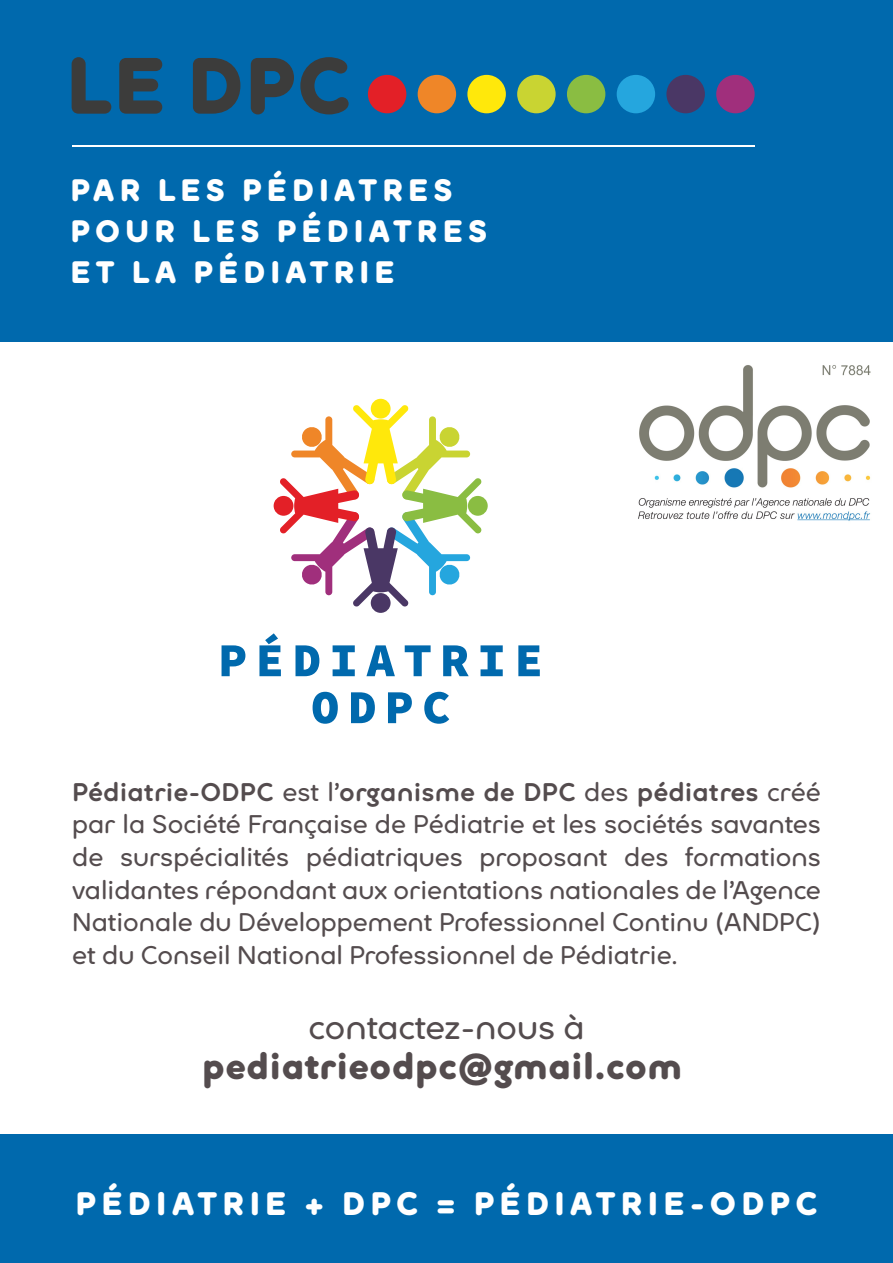
<style>
.page{position:relative;width:893px;height:1263px;background:#fff}
.page>*{position:absolute;margin:0;border:0;box-sizing:border-box;transform-origin:0 0}
.t1{font:900 79.65px "Ultima Pro";color:#3c3c3b}
.t2{font:900 36.15px "Ultima Pro";color:#544c4e}
.t3{font:33.45px "Ultima Pro";color:#544c4e}
.t4{font:900 32.55px "Ultima Pro";letter-spacing:.14em;color:#fff}
.t5{font:900 31.05px/41.1px "Ultima Pro";letter-spacing:.14em;color:#fff}
.t6{font:25.5px/32.7px "Ultima Pro";color:#544c4e;text-align:justify}
.s1{font-weight:700}
</style>
<div class="page">
<img style="left:585px;top:341px;width:308px;height:180px">
<div style="left:0;top:0;width:893px;height:341px;background:#0069ad"></div>
<div style="left:368px;top:75px;width:38px;height:38px;background:#e32027;border-radius:50%"></div>
<div style="left:418px;top:75px;width:38px;height:38px;background:#ef8628;border-radius:50%"></div>
<div style="left:467px;top:75px;width:39px;height:38px;background:#ffe80b;border-radius:50%"></div>
<div style="left:517px;top:75px;width:39px;height:38px;background:#c9d432;border-radius:50%"></div>
<div style="left:567px;top:75px;width:38px;height:38px;background:#8abd42;border-radius:50%"></div>
<div style="left:617px;top:75px;width:38px;height:38px;background:#25a6de;border-radius:50%"></div>
<div style="left:666px;top:75px;width:39px;height:38px;background:#4a3765;border-radius:50%"></div>
<div style="left:716px;top:75px;width:39px;height:38px;background:#a02f7c;border-radius:50%"></div>
<hr style="left:72px;top:146px;width:683px;height:1px;background:#fff">
<div style="left:0;top:1134px;width:893px;height:129px;background:#0069ad"></div>
<svg style="left:222px;top:645px;width:23px;height:31px"></svg>
<svg style="left:259px;top:633px;width:22px;height:43px"></svg>
<svg style="left:295px;top:645px;width:24px;height:31px"></svg>
<svg style="left:333px;top:645px;width:22px;height:31px"></svg>
<svg style="left:366px;top:645px;width:29px;height:31px"></svg>
<svg style="left:405px;top:645px;width:26px;height:31px"></svg>
<svg style="left:443px;top:645px;width:26px;height:31px"></svg>
<svg style="left:481px;top:645px;width:22px;height:31px"></svg>
<svg style="left:518px;top:645px;width:22px;height:31px"></svg>
<svg style="left:313px;top:692px;width:25px;height:32px"></svg>
<svg style="left:351px;top:692px;width:24px;height:31px"></svg>
<svg style="left:388px;top:692px;width:24px;height:31px"></svg>
<svg style="left:424px;top:692px;width:25px;height:32px"></svg>
<div style="left:371px;top:399px;width:20px;height:20px;background:#ffe80b;border-radius:50%"></div>
<svg style="left:468px;top:496px;width:20px;height:20px"></svg>
<div style="left:371px;top:593px;width:20px;height:20px;background:#4a3765;border-radius:50%"></div>
<div style="left:274px;top:496px;width:19px;height:20px;background:#e32027;border-radius:50%"></div>
<svg style="left:280px;top:405px;width:202px;height:202px"></svg>
<h1 class="t1" style="left:65px;top:33px;width:288px">LE DPC</h1>
<p class="t5" style="left:70px;top:171px;width:419px">PAR LES PÉDIATRES<br>POUR LES PÉDIATRES<br>ET LA PÉDIATRIE</p>
<p class="t6" style="left:72px;top:776px;width:750px"><span class="s1">Pédiatrie-ODPC</span> est l’<span class="s1">organisme de DPC</span> des <span class="s1">pédiatres</span> créé par la Société Française de Pédiatrie et les sociétés savantes de surspécialités pédiatriques proposant des formations validantes répondant aux orientations nationales de l’Agence Nationale du Développement Professionnel Continu (ANDPC) et du Conseil National Professionnel de Pédiatrie.</p>
<h3 class="t3" style="left:308px;top:1007px;width:277px">contactez-nous à</h3>
<h2 class="t2" style="left:202px;top:1042px;width:482px">pediatrieodpc@gmail.com</h2>
<p class="t4" style="left:75px;top:1182px;width:744px">PÉDIATRIE + DPC = PÉDIATRIE-ODPC</p>
</div>
